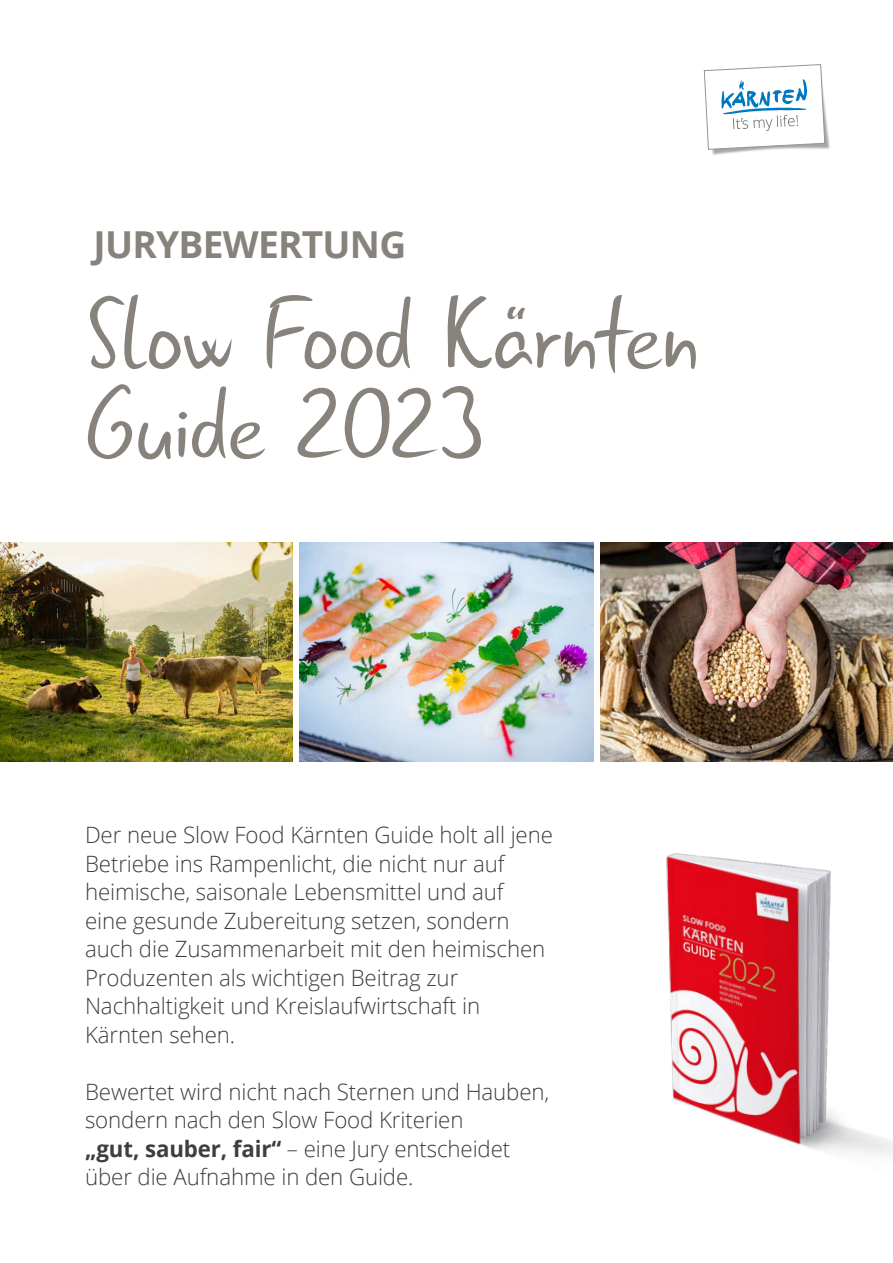
<style>
.page{position:relative;width:893px;height:1263px;background:#fff}
.page>*{position:absolute;margin:0;border:0;box-sizing:border-box;transform-origin:0 0}
.t1{font:105px/90px "Gunny Rewritten KW Regular";letter-spacing:-.015em;color:#87837c}
.t2{font:700 37.2px "Open Sans";letter-spacing:-.02em;color:#87837c}
.t3{font:300 22.5px/28.5px "Open Sans";letter-spacing:-.005em;color:#3e3e3f}
.s1{font-weight:700}
</style>
<div class="page">
<img style="left:0;top:542px;width:292px;height:219px">
<img style="left:300px;top:542px;width:293px;height:219px">
<img style="left:601px;top:542px;width:292px;height:219px">
<img style="left:666px;top:853px;width:227px;height:302px">
<img style="left:712px;top:107px;width:118px;height:48px">
<svg style="left:704px;top:64px;width:121px;height:86px"></svg>
<h2 class="t2" style="left:94px;top:218px;width:314px">JURYBEWERTUNG</h2>
<h1 class="t1" style="left:85px;top:294px;width:616px">Slow Food Kärnten<br>Guide 2023</h1>
<p class="t3" style="left:85px;top:820px;width:469px">Der neue Slow Food Kärnten Guide holt all jene Betriebe ins Rampenlicht, die nicht nur auf heimische, saisonale Lebensmittel und auf<br>eine gesunde Zubereitung setzen, sondern auch die Zusammenarbeit mit den heimischen Produzenten als wichtigen Beitrag zur Nachhaltigkeit und Kreislaufwirtschaft in Kärnten sehen.</p>
<p class="t3" style="left:85px;top:1077px;width:466px">Bewertet wird nicht nach Sternen und Hauben, sondern nach den Slow Food Kriterien<br><span class="s1">„gut, sauber, fair“</span> – eine Jury entscheidet über die Aufnahme in den Guide.</p>
</div>
